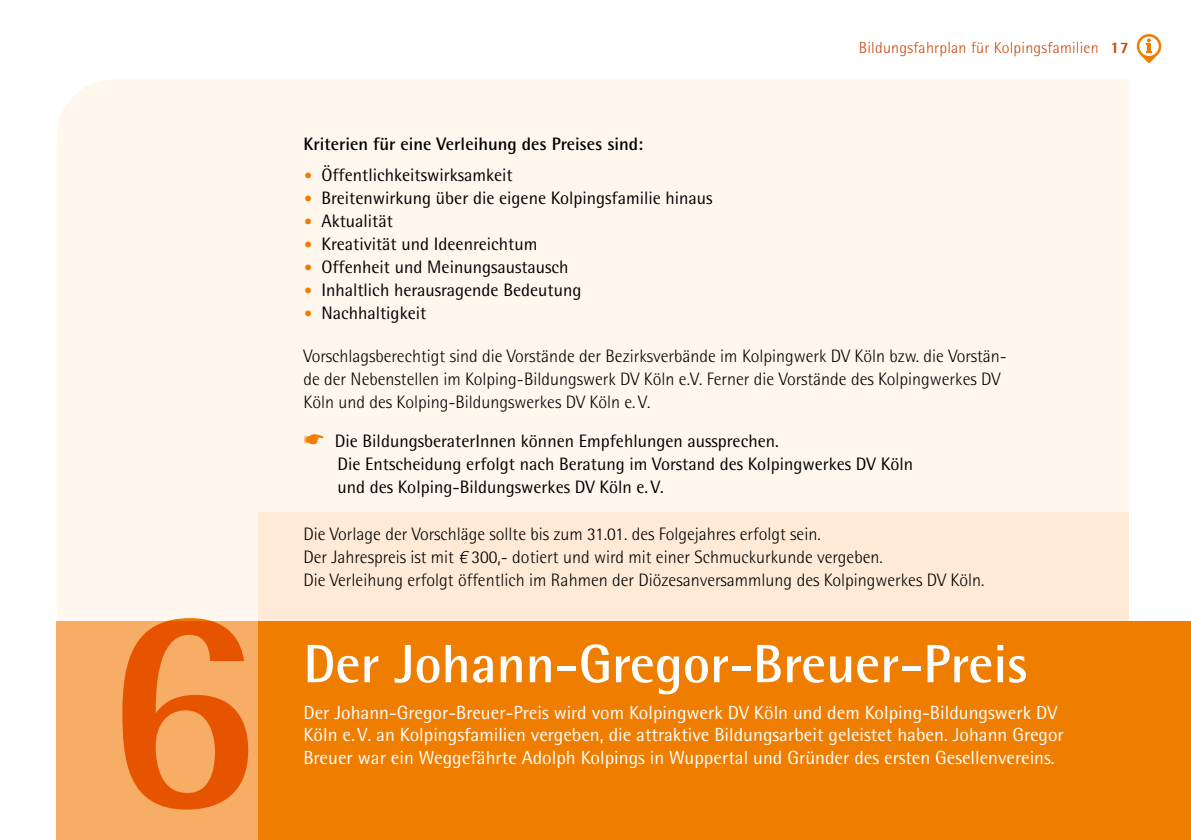
<style>
.page{position:relative;width:1191px;height:840px;background:#fff}
.page>*{position:absolute;margin:0;border:0;box-sizing:border-box;transform-origin:0 0}
.t1{font:700 291.6px "Rotis Semi Sans";color:#ef7d00}
.t2{font:700 54px "Rotis Semi Sans";color:#fff}
.t3{font:19px/22.4px "Rotis Semi Sans";color:#fff}
.t4{font:300 18px/23px "Rotis Semi Sans";color:#000}
.t5{font:18px/23px "Rotis Semi Sans";color:#000}
.t6{font:700 18px/31px "Rotis Semi Sans";color:#000}
.t7{font:300 16px "Rotis Semi Sans";letter-spacing:.015em;color:#ca460a}
.s1{font-weight:800}
.s2{font-family:"Corporate S";font-size:38px;color:#ef7d00}
.s3{font-weight:400}
.s4{font-family:"Corporate S";font-weight:700;font-size:38px;color:#ef7d00}
.s5{font-family:"Linotype Euro Font Rto S";font-weight:400}
</style>
<div class="page">
<div style="left:57px;top:80px;width:1071px;height:541px;background:#fff6ed"></div>
<div style="left:258px;top:511px;width:870px;height:130px;background:#feead6"></div>
<div style="left:57px;top:621px;width:1134px;height:218px;background:#f7ad65"></div>
<div style="left:258px;top:621px;width:933px;height:218px;background:#ef7d00"></div>
<svg style="left:1136px;top:34px;width:26px;height:29px"></svg>
<svg style="left:304px;top:434px;width:20px;height:10px"></svg>
<h1 class="t1" style="left:103px;top:528px;width:158px">6</h1>
<p class="t7" style="left:859px;top:38px;width:271px">Bildungsfahrplan für Kolpingsfamilien <span class="s1">17</span></p>
<p class="t6" style="left:303px;top:128px;width:341px">Kriterien für eine Verleihung des Preises sind: <span class="s2">·</span> <span class="s3">Öffentlichkeitswirksamkeit</span></p>
<p class="t5" style="left:303px;top:186px;width:411px"><span class="s4">·</span> Breitenwirkung über die eigene Kolpingsfamilie hinaus <span class="s4">·</span> Aktualität<br><span class="s4">·</span> Kreativität und Ideenreichtum<br><span class="s4">·</span> Offenheit und Meinungsaustausch<br><span class="s4">·</span> Inhaltlich herausragende Bedeutung<br><span class="s4">·</span> Nachhaltigkeit</p>
<p class="t4" style="left:303px;top:344px;width:705px">Vorschlagsberechtigt sind die Vorstände der Bezirksverbände im Kolpingwerk DV Köln bzw. die Vorstän&shy;de der Nebenstellen im Kolping-Bildungswerk DV Köln e.V. Ferner die Vorstände des Kolpingwerkes DV<br>Köln und des Kolping-Bildungswerkes DV Köln e. V.</p>
<p class="t5" style="left:335px;top:429px;width:580px">Die BildungsberaterInnen können Empfehlungen aussprechen.<br>Die Entscheidung erfolgt nach Beratung im Vorstand des Kolpingwerkes DV Köln und des Kolping-Bildungswerkes DV Köln e. V.</p>
<p class="t4" style="left:303px;top:522px;width:682px">Die Vorlage der Vorschläge sollte bis zum 31.01. des Folgejahres erfolgt sein.<br>Der Jahrespreis ist mit <span class="s5">E</span> 300,- dotiert und wird mit einer Schmuckurkunde vergeben.<br>Die Verleihung erfolgt öffentlich im Rahmen der Diözesanversammlung des Kolpingwerkes DV Köln.</p>
<h2 class="t2" style="left:303px;top:630px;width:726px">Der Johann-Gregor-Breuer-Preis</h2>
<p class="t3" style="left:303px;top:700px;width:762px">Der Johann-Gregor-Breuer-Preis wird vom Kolpingwerk DV Köln und dem Kolping-Bildungswerk DV<br>Köln e. V. an Kolpingsfamilien vergeben, die attraktive Bildungsarbeit geleistet haben. Johann Gregor<br>Breuer war ein Weggefährte Adolph Kolpings in Wuppertal und Gründer des ersten Gesellenvereins.</p>
</div>
